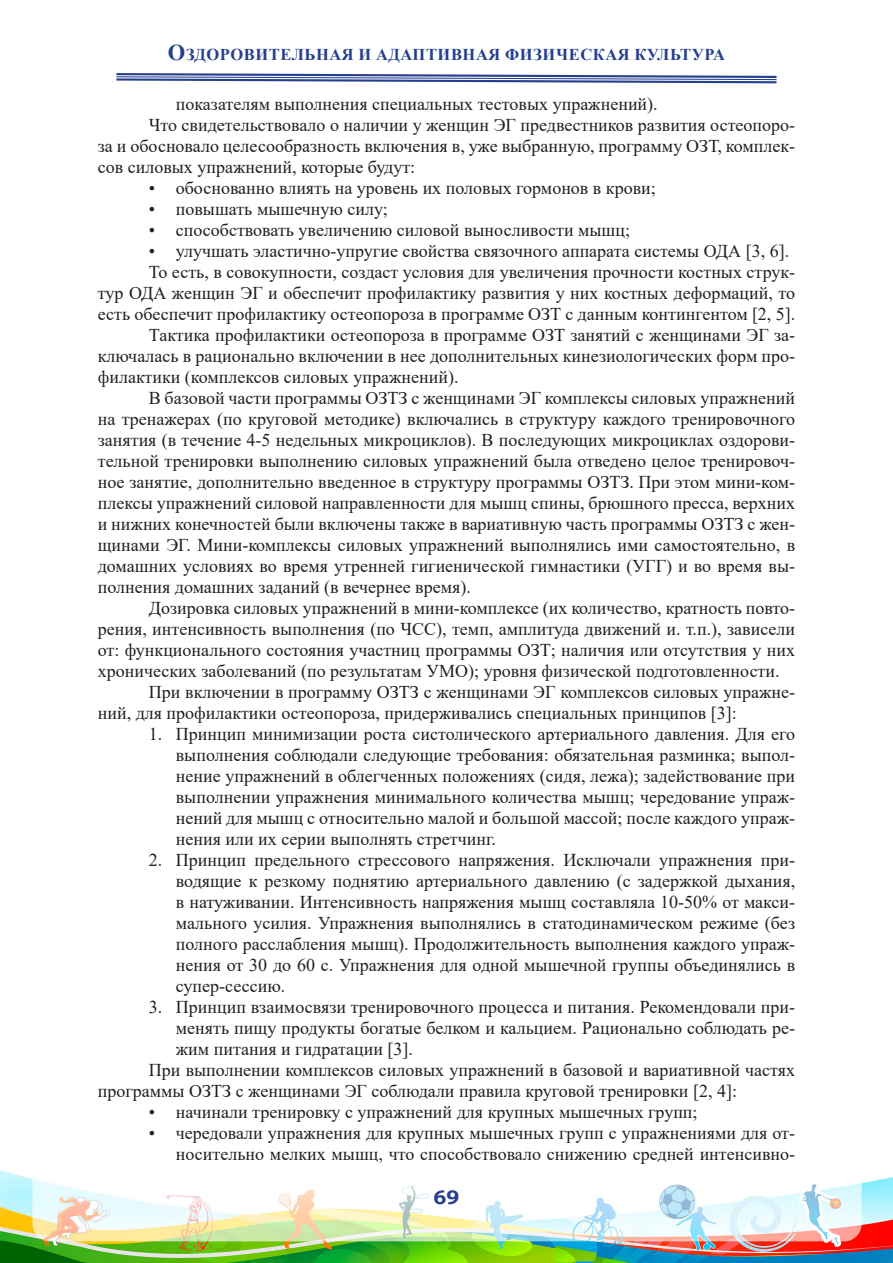
<style>
.page{position:relative;width:893px;height:1263px;background:#fff}
.page>*{position:absolute;margin:0;border:0;box-sizing:border-box;transform-origin:0 0}
.t1{font:700 19.5px "Bookman Old Style";color:#253f8e}
.t2{font:18px/21px "Times New Roman";color:#231f20;text-align:justify}
.t3{font:700 16.5px "Times New Roman";letter-spacing:.035em;color:#253f8e}
.s1{font-size:22.5px}
</style>
<div class="page">
<img style="left:0;top:1170px;width:893px;height:93px">
<svg style="left:116px;top:73px;width:661px;height:11px"></svg>
<p class="t3" style="left:168px;top:43px;width:559px"><span class="s1">О</span>ЗДОРОВИТЕЛЬНАЯ И АДАПТИВНАЯ ФИЗИЧЕСКАЯ КУЛЬТУРА</p>
<p class="t2" style="left:176px;top:93px;width:483px">показателям выполнения специальных тестовых упражнений).</p>
<p class="t2" style="left:98px;top:114px;width:699px;text-indent:51px">Что свидетельствовало о наличии у женщин ЭГ предвестников развития остеопоро&shy;за и обосновало целесообразность включения в, уже выбранную, программу ОЗТ, комплек&shy;сов силовых упражнений, которые будут:</p>
<p class="t2" style="left:149px;top:177px;width:508px">• обоснованно влиять на уровень их половых гормонов в крови;</p>
<p class="t2" style="left:149px;top:198px;width:241px">• повышать мышечную силу;</p>
<p class="t2" style="left:149px;top:219px;width:483px">• способствовать увеличению силовой выносливости мышц;</p>
<p class="t2" style="left:149px;top:240px;width:642px">• улучшать эластично-упругие свойства связочного аппарата системы ОДА [3, 6].</p>
<p class="t2" style="left:98px;top:261px;width:699px;text-indent:51px">То есть, в совокупности, создаст условия для увеличения прочности костных струк&shy;тур ОДА женщин ЭГ и обеспечит профилактику развития у них костных деформаций, то есть обеспечит профилактику остеопороза в программе ОЗТ с данным контингентом [2, 5].</p>
<p class="t2" style="left:98px;top:324px;width:699px;text-indent:51px">Тактика профилактики остеопороза в программе ОЗТ занятий с женщинами ЭГ за&shy;ключалась в рационально включении в нее дополнительных кинезиологических форм про&shy;филактики (комплексов силовых упражнений).</p>
<p class="t2" style="left:98px;top:387px;width:699px;text-indent:51px">В базовой части программы ОЗТЗ с женщинами ЭГ комплексы силовых упражнений на тренажерах (по круговой методике) включались в структуру каждого тренировочного занятия (в течение 4-5 недельных микроциклов). В последующих микроциклах оздорови&shy;тельной тренировки выполнению силовых упражнений была отведено целое тренировоч&shy;ное занятие, дополнительно введенное в структуру программы ОЗТЗ. При этом мини-ком&shy;плексы упражнений силовой направленности для мышц спины, брюшного пресса, верхних и нижних конечностей были включены также в вариативную часть программы ОЗТЗ с жен&shy;щинами ЭГ. Мини-комплексы силовых упражнений выполнялись ими самостоятельно, в домашних условиях во время утренней гигиенической гимнастики (УГГ) и во время вы&shy;полнения домашних заданий (в вечернее время).</p>
<p class="t2" style="left:98px;top:597px;width:699px;text-indent:51px">Дозировка силовых упражнений в мини-комплексе (их количество, кратность повто&shy;рения, интенсивность выполнения (по ЧСС), темп, амплитуда движений и. т.п.), зависели от: функционального состояния участниц программы ОЗТ; наличия или отсутствия у них хронических заболеваний (по результатам УМО); уровня физической подготовленности.</p>
<p class="t2" style="left:98px;top:681px;width:699px;text-indent:51px">При включении в программу ОЗТЗ с женщинами ЭГ комплексов силовых упражне&shy;ний, для профилактики остеопороза, придерживались специальных принципов [3]:</p>
<p class="t2" style="left:176px;top:723px;width:621px;text-indent:-27px">1. Принцип минимизации роста систолического артериального давления. Для его выполнения соблюдали следующие требования: обязательная разминка; выпол&shy;нение упражнений в облегченных положениях (сидя, лежа); задействование при выполнении упражнения минимального количества мышц; чередование упраж&shy;нений для мышц с относительно малой и большой массой; после каждого упраж&shy;нения или их серии выполнять стретчинг.</p>
<p class="t2" style="left:176px;top:849px;width:621px;text-indent:-27px">2. Принцип предельного стрессового напряжения. Исключали упражнения при&shy;водящие к резкому поднятию артериального давлению (с задержкой дыхания, в натуживании. Интенсивность напряжения мышц составляла 10-50% от макси&shy;мального усилия. Упражнения выполнялись в статодинамическом режиме (без полного расслабления мышц). Продолжительность выполнения каждого упраж&shy;нения от 30 до 60 с. Упражнения для одной мышечной группы объединялись в супер-сессию.</p>
<p class="t2" style="left:176px;top:996px;width:621px;text-indent:-27px">3. Принцип взаимосвязи тренировочного процесса и питания. Рекомендовали при&shy;менять пищу продукты богатые белком и кальцием. Рационально соблюдать ре&shy;жим питания и гидратации [3].</p>
<p class="t2" style="left:98px;top:1059px;width:699px;text-indent:51px">При выполнении комплексов силовых упражнений в базовой и вариативной частях программы ОЗТЗ с женщинами ЭГ соблюдали правила круговой тренировки [2, 4]:</p>
<p class="t2" style="left:149px;top:1101px;width:550px">• начинали тренировку с упражнений для крупных мышечных групп;</p>
<p class="t2" style="left:149px;top:1122px;width:648px;text-align:right">• чередовали упражнения для крупных мышечных групп с упражнениями для от&shy;носительно мелких мышц, что способствовало снижению средней интенсивно-</p>
<p class="t1" style="left:434px;top:1183px;width:27px">69</p>
</div>
